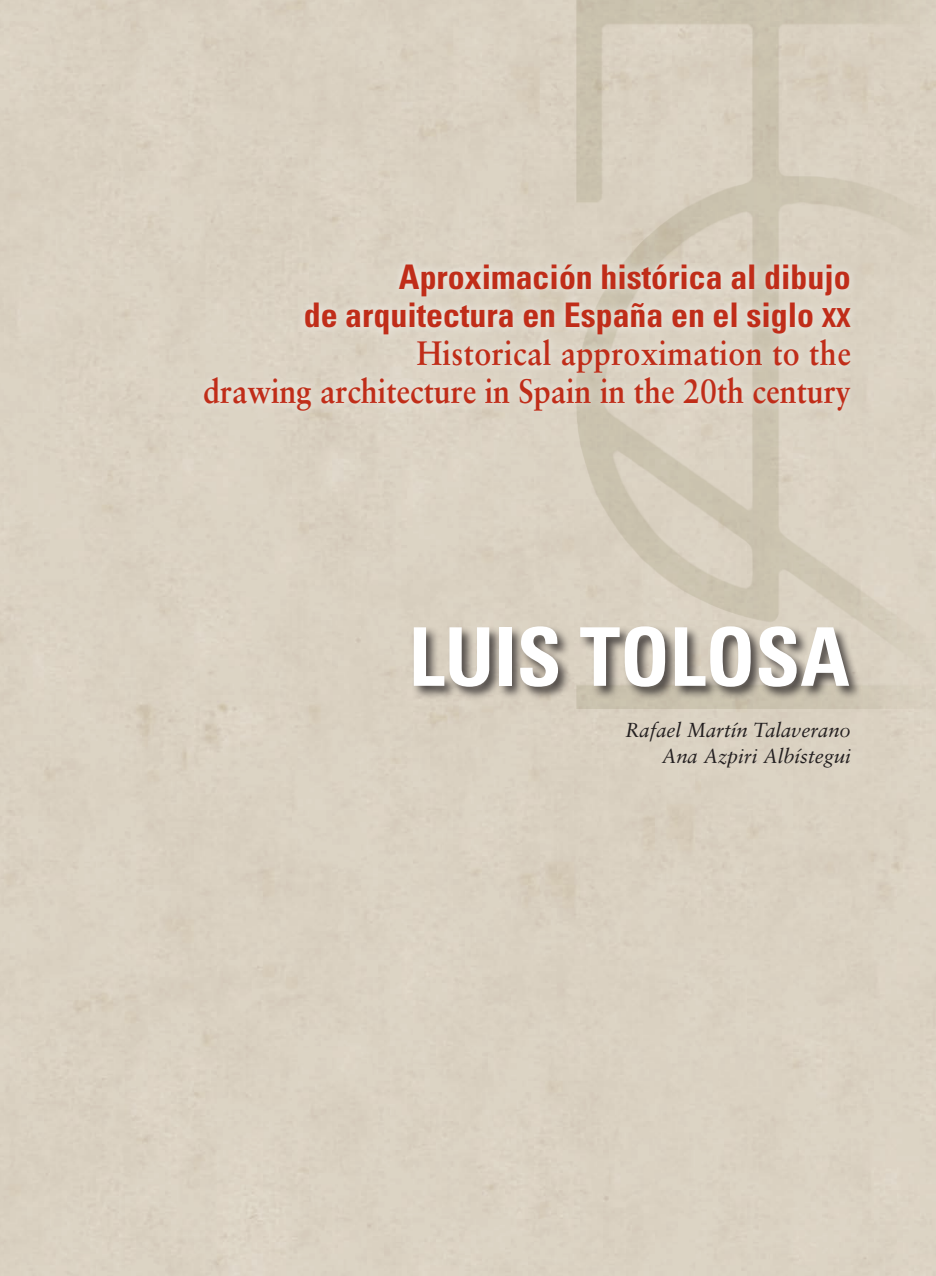
<style>
.page{position:relative;width:936px;height:1276px;background:#fff}
.page>*{position:absolute;margin:0;border:0;box-sizing:border-box;transform-origin:0 0}
.t1{font:700 condensed 81px "Univers";color:#fff}
.TITULO_ARTICULO_INGL{font:700 33.9px/38.2px "Sabon";color:#c02d19;text-align:right;scale:.9 1}
.TITULO_ARTICULO_CAST{font:700 condensed 33.9px/38.2px "Univers";color:#c02d19;text-align:right}
.AUTOR_ARTICULO{font:italic 20.25px "Sabon";color:#231f20}
.s1{font-size:26.25px}
</style>
<div class="page">
<img style="left:576px;top:0;width:359px;height:709px">
<div style="left:195px;top:254px;width:664px;height:166px;background:#fff;opacity:.75"></div>
<div style="left:411px;top:624px;width:451px;height:77px;background:#231f20;opacity:.75"></div>
<p class="TITULO_ARTICULO_CAST" style="left:304px;top:257px;width:548px">Aproximación histórica al dibujo<br>de arquitectura en España en el siglo <span class="s1">xx</span></p>
<p class="TITULO_ARTICULO_INGL" style="left:203px;top:333px;width:721px">Historical approximation to the<br>drawing architecture in Spain in the 20th century</p>
<p class="t1" style="left:408px;top:607px;width:442px">LUIS TOLOSA</p>
<p class="AUTOR_ARTICULO" style="left:625px;top:718px;width:227px">Rafael Martín Talaverano</p>
<p class="AUTOR_ARTICULO" style="left:661px;top:744px;width:191px">Ana Azpiri Albístegui</p>
</div>
